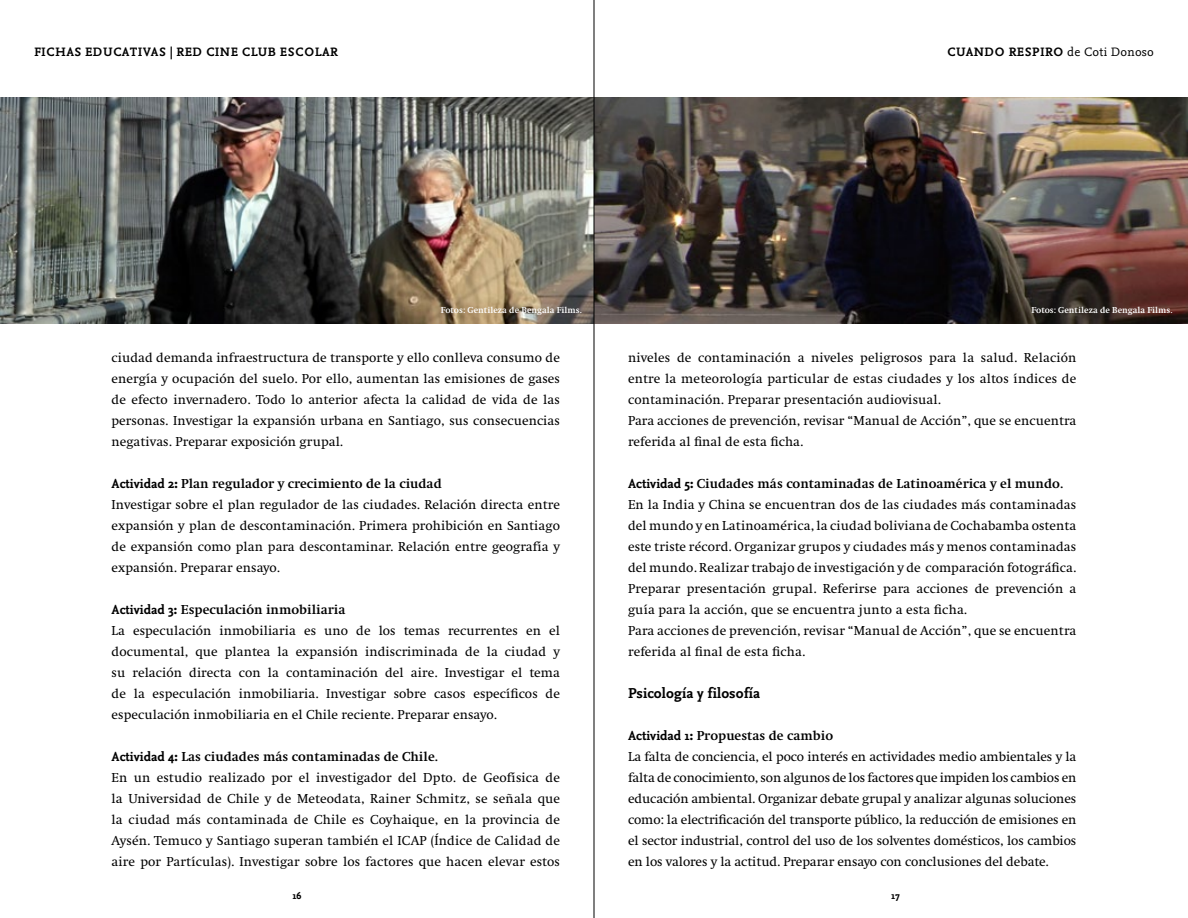
<style>
.page{position:relative;width:1188px;height:918px;background:#fff}
.page>*{position:absolute;margin:0;border:0;box-sizing:border-box;transform-origin:0 0}
.t1{font:700 15px "Nexus Mix";letter-spacing:.005em;color:#000}
.t2{font:13.5px/21px "Swift";letter-spacing:.005em;color:#000}
.t3{font:700 12.75px "Nexus Mix";letter-spacing:.02em;color:#000}
.t4{font:700 10.5px "Nexus Mix";color:#000}
.t5{font:700 9px "Swift";letter-spacing:.005em;color:#fff}
.s1{font-weight:400}
.s2{font-family:"Nexus Mix";font-weight:700}
.s3{font-weight:700}
</style>
<div class="page">
<img style="left:0;top:98px;width:1188px;height:225px">
<hr style="left:594px;top:0;width:1px;height:918px;background:#000">
<p class="t3" style="left:34px;top:44px;width:305px">FICHAS EDUCATIVAS | RED CINE CLUB ESCOLAR</p>
<p class="t3" style="left:947px;top:44px;width:208px">CUANDO RESPIRO <span class="s1">de Coti Donoso</span></p>
<p class="t5" style="left:441px;top:305px;width:142px">Fotos: Gentileza de Bengala Films.</p>
<p class="t5" style="left:1032px;top:305px;width:142px">Fotos: Gentileza de Bengala Films.</p>
<p class="t2" style="left:112px;top:347px;width:450px;text-align:justify">ciudad demanda infraestructura de transporte y ello conlleva consumo de energía y ocupación del suelo. Por ello, aumentan las emisiones de gases de efecto invernadero. Todo lo anterior afecta la calidad de vida de las personas. Investigar la expansión urbana en Santiago, sus consecuencias negativas. Preparar exposición grupal.</p>
<p class="t2" style="left:112px;top:473px;width:450px"><span class="s2">Actividad 2:</span> <span class="s3">Plan regulador y crecimiento de la ciudad<br></span>Investigar sobre el plan regulador de las ciudades. Relación directa entre expansión y plan de descontaminación. Primera prohibición en Santiago de expansión como plan para descontaminar. Relación entre geografía y expansión. Preparar ensayo.</p>
<p class="t2" style="left:112px;top:599px;width:450px"><span class="s2">Actividad 3:</span> <span class="s3">Especulación inmobiliaria<br></span>La especulación inmobiliaria es uno de los temas recurrentes en el documental, que plantea la expansión indiscriminada de la ciudad y su relación directa con la contaminación del aire. Investigar el tema de la especulación inmobiliaria. Investigar sobre casos específicos de especulación inmobiliaria en el Chile reciente. Preparar ensayo.</p>
<p class="t2" style="left:112px;top:746px;width:450px"><span class="s2">Actividad 4:</span> <span class="s3">Las ciudades más contaminadas de Chile.<br></span>En un estudio realizado por el investigador del Dpto. de Geofísica de la Universidad de Chile y de Meteodata, Rainer Schmitz, se señala que la ciudad más contaminada de Chile es Coyhaique, en la provincia de Aysén. Temuco y Santiago superan también el ICAP (Índice de Calidad de aire por Partículas). Investigar sobre los factores que hacen elevar estos</p>
<p class="t2" style="left:628px;top:347px;width:450px">niveles de contaminación a niveles peligrosos para la salud. Relación entre la meteorología particular de estas ciudades y los altos índices de contaminación. Preparar presentación audiovisual.<br>Para acciones de prevención, revisar “Manual de Acción”, que se encuentra referida al final de esta ficha.</p>
<p class="t2" style="left:628px;top:473px;width:450px"><span class="s2">Actividad 5:</span> <span class="s3">Ciudades más contaminadas de Latinoamérica y el mundo.<br></span>En la India y China se encuentran dos de las ciudades más contaminadas del mundo y en Latinoamérica, la ciudad boliviana de Cochabamba ostenta este triste récord. Organizar grupos y ciudades más y menos contaminadas del mundo. Realizar trabajo de investigación y de comparación fotográfica.<br>Preparar presentación grupal. Referirse para acciones de prevención a guía para la acción, que se encuentra junto a esta ficha.<br>Para acciones de prevención, revisar “Manual de Acción”, que se encuentra referida al final de esta ficha.</p>
<p class="t1" style="left:628px;top:684px;width:134px">Psicología y filosofía</p>
<p class="t2" style="left:628px;top:725px;width:450px"><span class="s2">Actividad 1:</span> <span class="s3">Propuestas de cambio<br></span>La falta de conciencia, el poco interés en actividades medio ambientales y la falta de conocimiento, son algunos de los factores que impiden los cambios en educación ambiental. Organizar debate grupal y analizar algunas soluciones como: la electrificación del transporte público, la reducción de emisiones en el sector industrial, control del uso de los solventes domésticos, los cambios en los valores y la actitud. Preparar ensayo con conclusiones del debate.</p>
<p class="t4" style="left:292px;top:889px;width:11px">16</p>
<p class="t4" style="left:891px;top:889px;width:10px">17</p>
</div>
